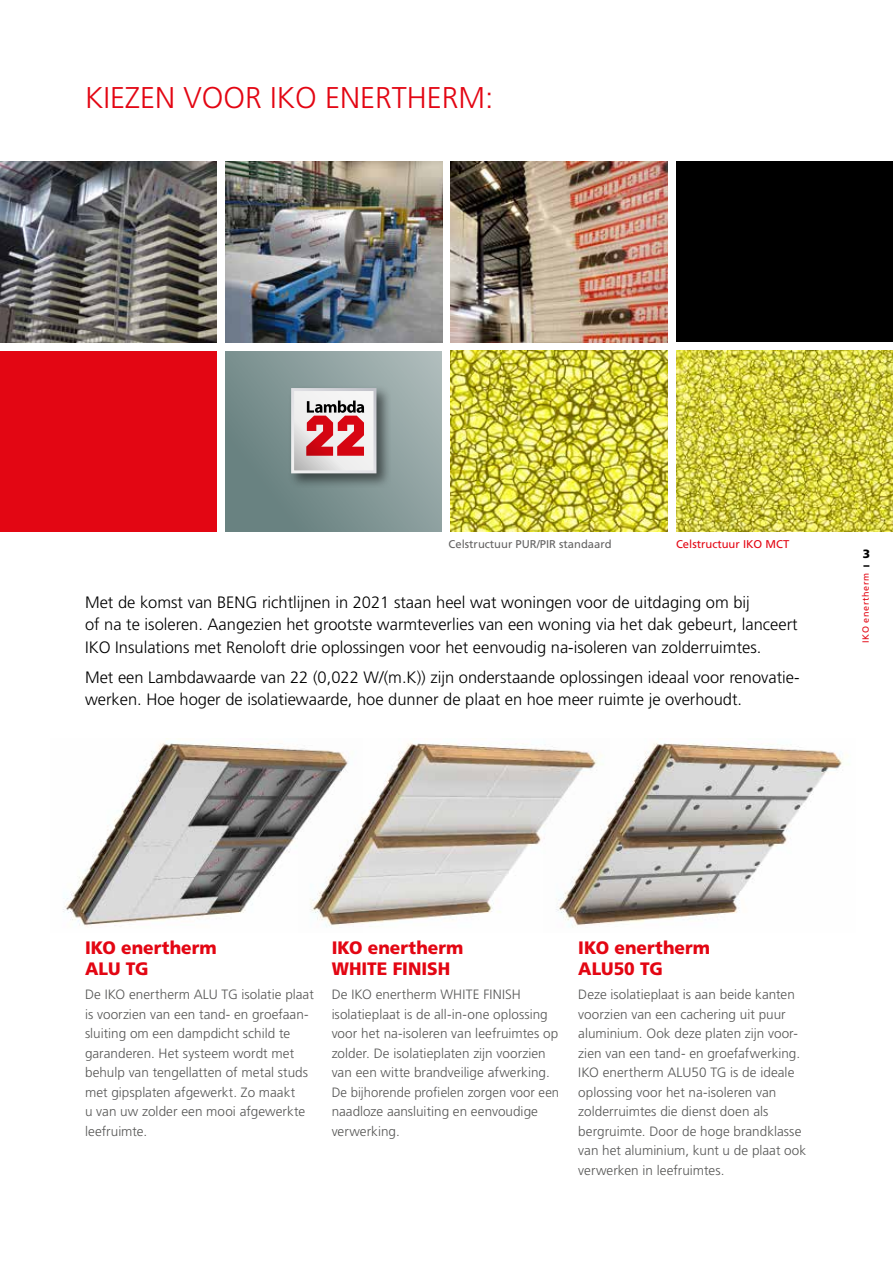
<style>
.page{position:relative;width:893px;height:1263px;background:#fff}
.page>*{position:absolute;margin:0;border:0;box-sizing:border-box;transform-origin:0 0}
.t1{font:300 30px "Frutiger";color:#e30613}
.t2{font:900 18px/21px "Frutiger";color:#e30613;scale:.96 1}
.t3{font:300 16.5px/22.5px "Frutiger";color:#000}
.t4{font:300 13.5px/19.5px "Frutiger";color:#575756}
.t5{font:900 12px "Frutiger";color:#000}
.t6{font:11.25px "Frutiger";color:#646363}
.t7{font:11.25px "Frutiger";color:#e30613}
.t8{font:9px "Frutiger";letter-spacing:.07em;color:#e30613}
</style>
<div class="page">
<svg style="left:225px;top:351px;width:217px;height:180px"></svg>
<img style="left:451px;top:162px;width:217px;height:180px">
<img style="left:451px;top:351px;width:217px;height:180px">
<img style="left:225px;top:162px;width:217px;height:180px">
<img style="left:0;top:162px;width:217px;height:180px">
<div style="left:676px;top:162px;width:217px;height:180px;background:#000"></div>
<div style="left:0;top:351px;width:217px;height:180px;background:#e30613"></div>
<img style="left:676px;top:351px;width:217px;height:180px">
<div style="left:288px;top:385px;width:104px;height:104px;background:#000;opacity:.5"></div>
<svg style="left:295px;top:392px;width:77px;height:77px"></svg>
<svg style="left:306px;top:401px;width:58px;height:55px"></svg>
<div style="left:291px;top:388px;width:85px;height:85px;border:3px solid #fff"></div>
<svg style="left:863px;top:565px;width:6px;height:2px"></svg>
<img style="left:63px;top:738px;width:235px;height:189px">
<img style="left:298px;top:743px;width:246px;height:184px">
<img style="left:544px;top:743px;width:304px;height:184px">
<h1 class="t1" style="left:85px;top:80px;width:410px">KIEZEN VOOR IKO ENERTHERM:</h1>
<p class="t6" style="left:449px;top:537px;width:165px">Celstructuur PUR/PIR standaard</p>
<p class="t7" style="left:676px;top:537px;width:115px">Celstructuur IKO MCT</p>
<p class="t3" style="left:85px;top:591px;width:714px">Met de komst van BENG richtlijnen in 2021 staan heel wat woningen voor de uitdaging om bij<br>of na te isoleren. Aangezien het grootste warmteverlies van een woning via het dak gebeurt, lanceert<br>IKO Insulations met Renoloft drie oplossingen voor het eenvoudig na-isoleren van zolderruimtes.</p>
<p class="t3" style="left:85px;top:666px;width:716px">Met een Lambdawaarde van 22 (0,022 W/(m.K)) zijn onderstaande oplossingen ideaal voor renovatie&shy;werken. Hoe hoger de isolatiewaarde, hoe dunner de plaat en hoe meer ruimte je overhoudt.</p>
<p class="t5" style="left:863px;top:547px;width:9px">3</p>
<p class="t8" style="left:860px;top:643px;width:72px;rotate:-90deg">IKO enertherm</p>
<h2 class="t2" style="left:85px;top:937px;width:139px">IKO enertherm<br>ALU TG</h2>
<p class="t4" style="left:85px;top:985px;width:230px">De IKO enertherm ALU TG isolatie plaat is voorzien van een tand- en groefaan&shy;sluiting om een dampdicht schild te garanderen. Het systeem wordt met behulp van tengellatten of metal studs met gipsplaten afgewerkt. Zo maakt<br>u van uw zolder een mooi afgewerkte leefruimte.</p>
<h2 class="t2" style="left:332px;top:937px;width:139px">IKO enertherm<br>WHITE FINISH</h2>
<p class="t4" style="left:332px;top:985px;width:229px">De IKO enertherm WHITE FINISH isolatieplaat is de all-in-one oplossing voor het na-isoleren van leefruimtes op zolder. De isolatieplaten zijn voorzien van een witte brandveilige afwerking.<br>De bijhorende profielen zorgen voor een naadloze aansluiting en eenvoudige verwerking.</p>
<h2 class="t2" style="left:578px;top:937px;width:139px">IKO enertherm<br>ALU50 TG</h2>
<p class="t4" style="left:578px;top:985px;width:229px">Deze isolatieplaat is aan beide kanten voorzien van een cachering uit puur aluminium. Ook deze platen zijn voor&shy;zien van een tand- en groefafwerking.<br>IKO enertherm ALU50 TG is de ideale oplossing voor het na-isoleren van zolderruimtes die dienst doen als bergruimte. Door de hoge brandklasse van het aluminium, kunt u de plaat ook verwerken in leefruimtes.</p>
</div>
